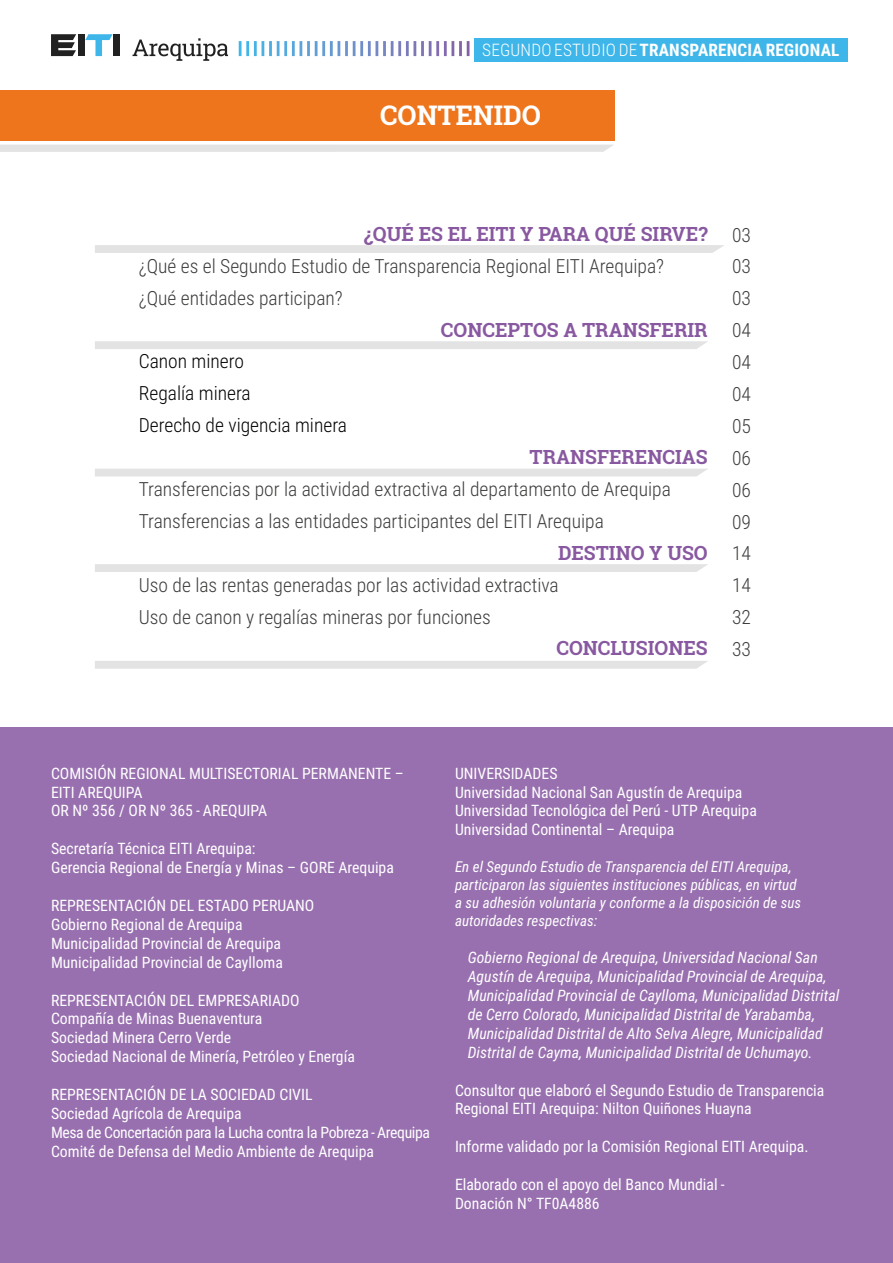
<style>
.page{position:relative;width:893px;height:1263px;background:#fff}
.page>*{position:absolute;margin:0;border:0;box-sizing:border-box;transform-origin:0 0}
.t1{font:700 27px "Roboto Slab";color:#fff}
.t2{font:300 19.5px/32px "Roboto Condensed";color:#3c3c3b}
.t3{font:700 19.5px "Roboto Slab";color:#8858a0}
.t4{font:300 19.5px/32px "Roboto Condensed";color:#000}
.t5{font:700 17.25px "Roboto Condensed";letter-spacing:.01em;color:#fff}
.t6{font:15.75px/18.9px "Roboto Condensed";color:#fff}
.t7{font:italic 15.75px/18.9px "Roboto Condensed";color:#fff}
.t8{font:italic 15px/18px "Roboto Condensed";color:#fff}
.s1{font-weight:300}
</style>
<div class="page">
<svg style="left:467px;top:41px;width:2px;height:15px"></svg>
<hr style="left:459px;top:41px;width:3px;height:15px;background:#8563a8">
<hr style="left:451px;top:41px;width:3px;height:15px;background:#8266aa">
<hr style="left:444px;top:41px;width:3px;height:15px;background:#826aad">
<hr style="left:436px;top:41px;width:3px;height:15px;background:#816daf">
<svg style="left:429px;top:41px;width:2px;height:15px"></svg>
<hr style="left:421px;top:41px;width:3px;height:15px;background:#7e74b4">
<hr style="left:413px;top:41px;width:3px;height:15px;background:#7d77b6">
<hr style="left:406px;top:41px;width:3px;height:15px;background:#7a7ab9">
<hr style="left:398px;top:41px;width:3px;height:15px;background:#797dbb">
<svg style="left:391px;top:41px;width:2px;height:15px"></svg>
<hr style="left:383px;top:41px;width:3px;height:15px;background:#7485c1">
<hr style="left:375px;top:41px;width:3px;height:15px;background:#7388c4">
<hr style="left:368px;top:41px;width:3px;height:15px;background:#728bc6">
<hr style="left:360px;top:41px;width:3px;height:15px;background:#6e8ec8">
<svg style="left:353px;top:41px;width:2px;height:15px"></svg>
<hr style="left:345px;top:41px;width:3px;height:15px;background:#6c94cd">
<hr style="left:337px;top:41px;width:3px;height:15px;background:#6896cf">
<hr style="left:330px;top:41px;width:3px;height:15px;background:#6699d1">
<hr style="left:322px;top:41px;width:3px;height:15px;background:#659cd3">
<hr style="left:315px;top:41px;width:3px;height:15px;background:#609ed5">
<hr style="left:307px;top:41px;width:3px;height:15px;background:#5fa0d7">
<hr style="left:299px;top:41px;width:3px;height:15px;background:#5da3da">
<hr style="left:292px;top:41px;width:3px;height:15px;background:#58a5db">
<hr style="left:284px;top:41px;width:3px;height:15px;background:#55a9de">
<hr style="left:277px;top:41px;width:3px;height:15px;background:#53abe0">
<hr style="left:269px;top:41px;width:3px;height:15px;background:#4dade2">
<svg style="left:262px;top:41px;width:2px;height:15px"></svg>
<hr style="left:254px;top:41px;width:3px;height:15px;background:#48b2e6">
<hr style="left:246px;top:41px;width:3px;height:15px;background:#41b4e8">
<hr style="left:239px;top:41px;width:3px;height:15px;background:#3eb6e9">
<div style="left:474px;top:38px;width:373px;height:23px;background:#3eb6e9"></div>
<svg style="left:133px;top:38px;width:95px;height:23px"></svg>
<svg style="left:85px;top:34px;width:28px;height:22px"></svg>
<svg style="left:51px;top:34px;width:25px;height:22px"></svg>
<div style="left:78px;top:34px;width:7px;height:22px;background:#212121"></div>
<div style="left:114px;top:34px;width:6px;height:22px;background:#212121"></div>
<div style="left:0;top:91px;width:614px;height:50px;background:#ee751c"></div>
<div style="left:0;top:145px;width:613px;height:7px;background:#e3e3e3"></div>
<hr style="left:892px;top:90px;width:1px;height:102px;background:#8858a0">
<hr style="left:892px;top:608px;width:1px;height:65px;background:#ee751c">
<div style="left:0;top:727px;width:893px;height:536px;background:#9870af"></div>
<div style="left:95px;top:245px;width:629px;height:8px;background:#e3e3e3"></div>
<div style="left:95px;top:341px;width:613px;height:8px;background:#e3e3e3"></div>
<div style="left:95px;top:469px;width:612px;height:7px;background:#e3e3e3"></div>
<div style="left:95px;top:564px;width:613px;height:8px;background:#e3e3e3"></div>
<div style="left:95px;top:661px;width:613px;height:8px;background:#e3e3e3"></div>
<p class="t5" style="left:482px;top:38px;width:359px"><span class="s1">SEGUNDO ESTUDIO DE</span> TRANSPARENCIA REGIONAL</p>
<h1 class="t1" style="left:380px;top:97px;width:162px">CONTENIDO</h1>
<p class="t3" style="left:364px;top:220px;width:345px">¿QUÉ ES EL EITI Y PARA QUÉ SIRVE?</p>
<p class="t2" style="left:139px;top:249px;width:527px">¿Qué es el Segundo Estudio de Transparencia Regional EITI Arequipa? ¿Qué entidades participan?</p>
<p class="t3" style="left:441px;top:316px;width:268px">CONCEPTOS A TRANSFERIR</p>
<p class="t4" style="left:139px;top:345px;width:210px">Canon minero<br>Regalía minera<br>Derecho de vigencia minera</p>
<p class="t3" style="left:530px;top:444px;width:180px">TRANSFERENCIAS</p>
<p class="t2" style="left:139px;top:472px;width:534px">Transferencias por la actividad extractiva al departamento de Arequipa<br>Transferencias a las entidades participantes del EITI Arequipa</p>
<p class="t3" style="left:558px;top:539px;width:151px">DESTINO Y USO</p>
<p class="t2" style="left:139px;top:568px;width:422px">Uso de las rentas generadas por las actividad extractiva<br>Uso de canon y regalías mineras por funciones</p>
<p class="t3" style="left:556px;top:635px;width:153px">CONCLUSIONES</p>
<p class="t2" style="left:732px;top:218px;width:20px;text-align:justify">03<br>03<br>03<br>04<br>04<br>04<br>05<br>06<br>06<br>09<br>14<br>14<br>32<br>33</p>
<p class="t6" style="left:51px;top:763px;width:354px">COMISIÓN REGIONAL MULTISECTORIAL PERMANENTE –<br>EITI AREQUIPA<br>OR Nº 356 / OR Nº 365 - AREQUIPA</p>
<p class="t6" style="left:51px;top:839px;width:344px">Secretaría Técnica EITI Arequipa:<br>Gerencia Regional de Energía y Minas – GORE Arequipa</p>
<p class="t6" style="left:51px;top:895px;width:265px">REPRESENTACIÓN DEL ESTADO PERUANO Gobierno Regional de Arequipa Municipalidad Provincial de Arequipa Municipalidad Provincial de Caylloma</p>
<p class="t6" style="left:51px;top:990px;width:305px">REPRESENTACIÓN DEL EMPRESARIADO Compañía de Minas Buenaventura<br>Sociedad Minera Cerro Verde<br>Sociedad Nacional de Minería, Petróleo y Energía</p>
<p class="t6" style="left:51px;top:1084px;width:380px">REPRESENTACIÓN DE LA SOCIEDAD CIVIL<br>Sociedad Agrícola de Arequipa<br>Mesa de Concertación para la Lucha contra la Pobreza - Arequipa Comité de Defensa del Medio Ambiente de Arequipa</p>
<p class="t6" style="left:455px;top:763px;width:303px">UNIVERSIDADES<br>Universidad Nacional San Agustín de Arequipa Universidad Tecnológica del Perú - UTP Arequipa Universidad Continental – Arequipa</p>
<p class="t8" style="left:455px;top:857px;width:348px">En el Segundo Estudio de Transparencia del EITI Arequipa, participaron las siguientes instituciones públicas, en virtud a su adhesión voluntaria y conforme a la disposición de sus autoridades respectivas:</p>
<p class="t7" style="left:468px;top:947px;width:373px">Gobierno Regional de Arequipa, Universidad Nacional San Agustín de Arequipa, Municipalidad Provincial de Arequipa, Municipalidad Provincial de Caylloma, Municipalidad Distrital de Cerro Colorado, Municipalidad Distrital de Yarabamba, Municipalidad Distrital de Alto Selva Alegre, Municipalidad Distrital de Cayma, Municipalidad Distrital de Uchumayo.</p>
<p class="t6" style="left:455px;top:1080px;width:371px">Consultor que elaboró el Segundo Estudio de Transparencia<br>Regional EITI Arequipa: Nilton Quiñones Huayna</p>
<p class="t6" style="left:455px;top:1136px;width:355px">Informe validado por la Comisión Regional EITI Arequipa.</p>
<p class="t6" style="left:455px;top:1174px;width:271px">Elaborado con el apoyo del Banco Mundial -<br>Donación N° TF0A4886</p>
</div>
